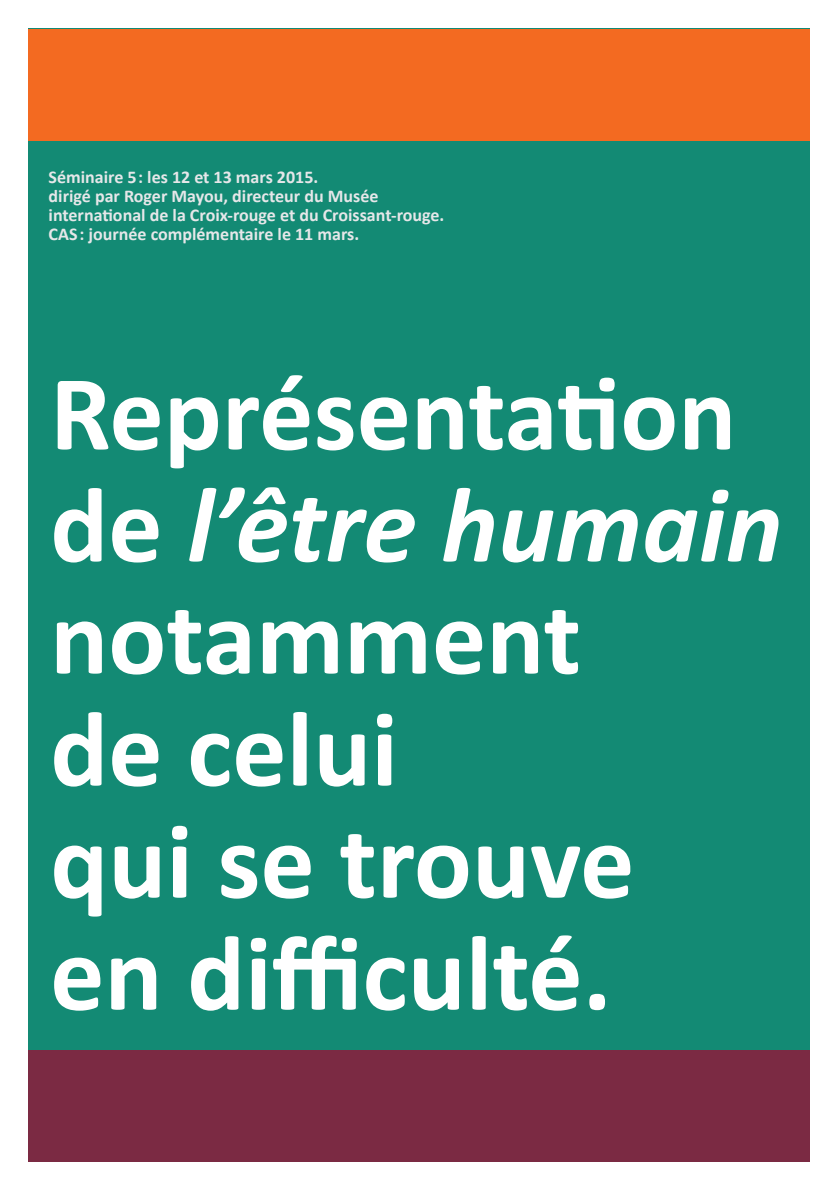
<style>
.page{position:relative;width:840px;height:1191px;background:#fff}
.page>*{position:absolute;margin:0;border:0;box-sizing:border-box;transform-origin:0 0}
.t1{font:700 108px/112px "Calibri";color:#fff}
.t2{font:italic 700 108px "Calibri";color:#fff}
.t3{font:700 18px/19px "Calibri";color:#e6e7e9}
.s1{font-style:normal}
</style>
<div class="page">
<div style="left:28px;top:28px;width:781px;height:1133px;background:#138a74"></div>
<div style="left:29px;top:29px;width:780px;height:111px;background:#f36a21"></div>
<div style="left:29px;top:1049px;width:780px;height:112px;background:#7b2a43"></div>
<p class="t3" style="left:49px;top:168px;width:271px">Séminaire 5 : les 12 et 13 mars 2015.</p>
<p class="t3" style="left:49px;top:187px;width:331px">dirigé par Roger Mayou, directeur du Musée</p>
<p class="t3" style="left:49px;top:206px;width:397px">international de la Croix-rouge et du Croissant-rouge.<br>CAS : journée complémentaire le 11 mars.</p>
<p class="t1" style="left:50px;top:357px;width:687px">Représentation</p>
<p class="t2" style="left:50px;top:457px;width:733px"><span class="s1">de</span> l’être humain</p>
<p class="t1" style="left:50px;top:581px;width:532px">notamment</p>
<p class="t1" style="left:50px;top:693px;width:585px">de celui<br>qui se trouve</p>
<p class="t1" style="left:50px;top:917px;width:562px">en difficulté.</p>
</div>
